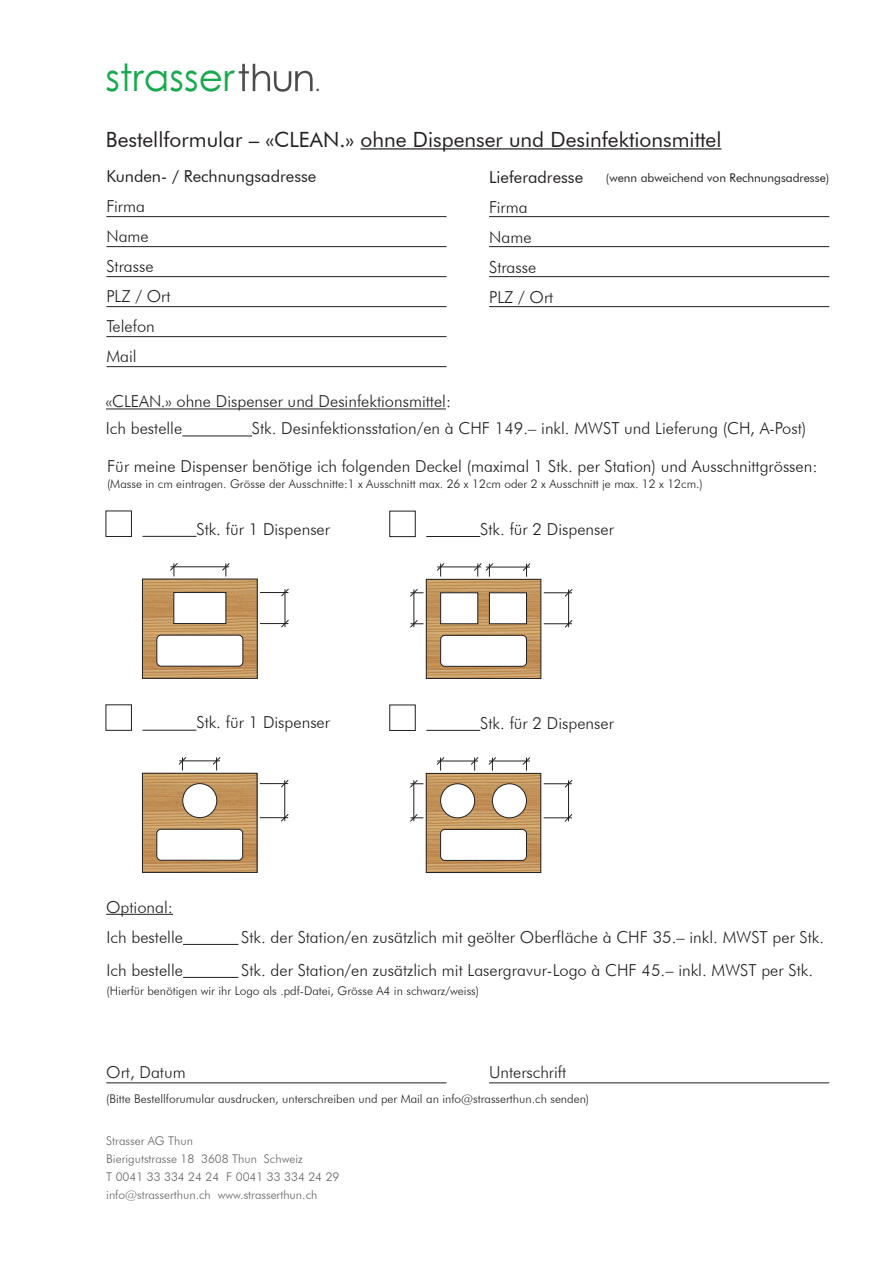
<style>
.page{position:relative;width:893px;height:1263px;background:#fff}
.page>*{position:absolute;margin:0;border:0;box-sizing:border-box;transform-origin:0 0}
.t1{font:37.5px "Levenim";color:#18a94e}
.t2{font:21px "Futura BT";color:#231f20}
.t3{font:300 16.5px/30px "Futura BT";color:#231f20}
.t4{font:16.5px "Futura BT";color:#231f20}
.t5{font:300 12px "Futura BT";color:#231f20}
.t6{font:300 12px/18px "Futura BT";color:#636366}
.t7{font:12px "Futura BT";color:#231f20}
</style>
<div class="page">
<hr style="left:360px;top:148px;width:361px;height:2px;background:#231f20">
<svg style="left:239px;top:64px;width:80px;height:28px"></svg>
<hr style="left:106px;top:366px;width:341px;height:1px;background:#231f20">
<hr style="left:106px;top:216px;width:341px;height:1px;background:#231f20">
<hr style="left:106px;top:276px;width:341px;height:1px;background:#231f20">
<hr style="left:106px;top:306px;width:341px;height:1px;background:#231f20">
<hr style="left:106px;top:336px;width:341px;height:1px;background:#231f20">
<hr style="left:106px;top:246px;width:341px;height:1px;background:#231f20">
<hr style="left:489px;top:216px;width:340px;height:1px;background:#231f20">
<hr style="left:489px;top:276px;width:340px;height:1px;background:#231f20">
<hr style="left:489px;top:306px;width:340px;height:1px;background:#231f20">
<hr style="left:489px;top:246px;width:340px;height:1px;background:#231f20">
<hr style="left:106px;top:1082px;width:340px;height:1px;background:#231f20">
<hr style="left:489px;top:1082px;width:340px;height:1px;background:#231f20">
<hr style="left:106px;top:409px;width:340px;height:1px;background:#231f20">
<hr style="left:182px;top:436px;width:70px;height:1px;background:#231f20">
<hr style="left:106px;top:914px;width:67px;height:1px;background:#231f20">
<hr style="left:183px;top:944px;width:55px;height:1px;background:#231f20">
<hr style="left:183px;top:977px;width:55px;height:1px;background:#231f20">
<img style="left:428px;top:775px;width:111px;height:96px">
<div style="left:441px;top:829px;width:85px;height:31px;background:#fff;border-radius:4px"></div>
<div style="left:440px;top:829px;width:87px;height:31px;border:1px solid #231f20;border-radius:4px"></div>
<div style="left:441px;top:784px;width:34px;height:34px;background:#fff;border-radius:50%"></div>
<div style="left:440px;top:783px;width:35px;height:35px;border:1px solid #231f20;border-radius:50%"></div>
<div style="left:492px;top:784px;width:34px;height:34px;background:#fff;border-radius:50%"></div>
<div style="left:492px;top:783px;width:35px;height:35px;border:1px solid #231f20;border-radius:50%"></div>
<div style="left:426px;top:773px;width:115px;height:100px;border:1px solid #231f20"></div>
<hr style="left:437px;top:761px;width:41px;height:1px;background:#231f20">
<svg style="left:437px;top:757px;width:7px;height:13px"></svg>
<svg style="left:471px;top:757px;width:7px;height:13px"></svg>
<hr style="left:414px;top:781px;width:1px;height:40px;background:#231f20">
<svg style="left:410px;top:780px;width:13px;height:7px"></svg>
<svg style="left:410px;top:814px;width:13px;height:8px"></svg>
<hr style="left:489px;top:761px;width:41px;height:1px;background:#231f20">
<svg style="left:489px;top:757px;width:7px;height:13px"></svg>
<svg style="left:523px;top:757px;width:7px;height:13px"></svg>
<hr style="left:568px;top:781px;width:1px;height:40px;background:#231f20">
<svg style="left:544px;top:780px;width:28px;height:7px"></svg>
<svg style="left:544px;top:814px;width:28px;height:8px"></svg>
<img style="left:428px;top:581px;width:111px;height:96px">
<div style="left:441px;top:635px;width:85px;height:31px;background:#fff;border-radius:4px"></div>
<div style="left:440px;top:635px;width:87px;height:31px;border:1px solid #231f20;border-radius:4px"></div>
<div style="left:440px;top:593px;width:38px;height:31px;background:#fff;border:1px solid #231f20"></div>
<div style="left:426px;top:579px;width:115px;height:100px;border:1px solid #231f20"></div>
<div style="left:489px;top:593px;width:38px;height:31px;background:#fff;border:1px solid #231f20"></div>
<hr style="left:438px;top:567px;width:43px;height:1px;background:#231f20">
<svg style="left:437px;top:563px;width:7px;height:13px"></svg>
<hr style="left:414px;top:590px;width:1px;height:37px;background:#231f20">
<svg style="left:410px;top:589px;width:13px;height:8px"></svg>
<svg style="left:410px;top:620px;width:13px;height:8px"></svg>
<hr style="left:568px;top:590px;width:1px;height:37px;background:#231f20">
<svg style="left:544px;top:589px;width:28px;height:8px"></svg>
<svg style="left:544px;top:620px;width:28px;height:8px"></svg>
<hr style="left:486px;top:567px;width:44px;height:1px;background:#231f20">
<svg style="left:474px;top:563px;width:19px;height:13px"></svg>
<svg style="left:523px;top:563px;width:7px;height:13px"></svg>
<img style="left:144px;top:581px;width:111px;height:95px">
<div style="left:157px;top:635px;width:86px;height:31px;background:#fff;border-radius:4px"></div>
<div style="left:157px;top:635px;width:86px;height:31px;border:1px solid #231f20;border-radius:4px"></div>
<div style="left:174px;top:592px;width:52px;height:32px;background:#fff;border:1px solid #231f20"></div>
<hr style="left:285px;top:589px;width:1px;height:38px;background:#231f20">
<svg style="left:260px;top:589px;width:29px;height:7px"></svg>
<svg style="left:260px;top:620px;width:29px;height:7px"></svg>
<hr style="left:171px;top:566px;width:58px;height:1px;background:#231f20">
<svg style="left:170px;top:563px;width:8px;height:13px"></svg>
<svg style="left:222px;top:563px;width:8px;height:13px"></svg>
<div style="left:106px;top:511px;width:26px;height:26px;border:1px solid #231f20"></div>
<hr style="left:142px;top:536px;width:54px;height:1px;background:#231f20">
<img style="left:144px;top:775px;width:111px;height:95px">
<div style="left:157px;top:829px;width:86px;height:31px;background:#fff;border-radius:4px"></div>
<div style="left:157px;top:829px;width:86px;height:31px;border:1px solid #231f20;border-radius:4px"></div>
<div style="left:183px;top:784px;width:34px;height:34px;background:#fff;border-radius:50%"></div>
<div style="left:183px;top:783px;width:34px;height:35px;border:1px solid #231f20;border-radius:50%"></div>
<div style="left:142px;top:773px;width:115px;height:99px;border:1px solid #231f20"></div>
<hr style="left:179px;top:760px;width:41px;height:1px;background:#231f20">
<svg style="left:179px;top:757px;width:7px;height:13px"></svg>
<svg style="left:213px;top:757px;width:7px;height:13px"></svg>
<hr style="left:284px;top:780px;width:1px;height:41px;background:#231f20">
<svg style="left:260px;top:780px;width:29px;height:7px"></svg>
<svg style="left:260px;top:814px;width:29px;height:7px"></svg>
<hr style="left:142px;top:730px;width:54px;height:1px;background:#231f20">
<hr style="left:426px;top:536px;width:54px;height:1px;background:#231f20">
<hr style="left:426px;top:730px;width:54px;height:1px;background:#231f20">
<h1 class="t1" style="left:105px;top:56px;width:131px">strasser</h1>
<p class="t2" style="left:106px;top:126px;width:617px">Bestellformular – «CLEAN.» ohne Dispenser und Desinfektionsmittel</p>
<p class="t4" style="left:106px;top:166px;width:211px">Kunden- / Rechnungsadresse</p>
<p class="t7" style="left:606px;top:170px;width:225px">(wenn abweichend von Rechnungsadresse)</p>
<p class="t3" style="left:106px;top:191px;width:66px">Firma<br>Name<br>Strasse<br>PLZ / Ort<br>Telefon<br>Mail</p>
<p class="t4" style="left:489px;top:167px;width:96px">Lieferadresse</p>
<p class="t3" style="left:489px;top:192px;width:66px">Firma<br>Name<br>Strasse<br>PLZ / Ort</p>
<p class="t3" style="left:106px;top:388px;width:347px;line-height:27px">«CLEAN.» ohne Dispenser und Desinfektionsmittel:<br>Ich bestelle</p>
<p class="t3" style="left:252px;top:413px;width:556px">Stk. Desinfektionsstation/en à CHF 149.– inkl. MWST und Lieferung (CH, A-Post)</p>
<p class="t3" style="left:107px;top:450px;width:712px">Für meine Dispenser benötige ich folgenden Deckel (maximal 1 Stk. per Station) und Ausschnittgrössen:</p>
<p class="t5" style="left:107px;top:476px;width:597px">(Masse in cm eintragen. Grösse der Ausschnitte:1 x Ausschnitt max. 26 x 12cm oder 2 x Ausschnitt je max. 12 x 12cm.)</p>
<p class="t3" style="left:196px;top:513px;width:135px">Stk. für 1 Dispenser</p>
<p class="t3" style="left:480px;top:514px;width:135px">Stk. für 2 Dispenser</p>
<p class="t3" style="left:196px;top:707px;width:135px">Stk. für 1 Dispenser</p>
<p class="t3" style="left:480px;top:707px;width:135px">Stk. für 2 Dispenser</p>
<p class="t3" style="left:106px;top:891px;width:78px">Optional:<br>Ich bestelle</p>
<p class="t3" style="left:107px;top:955px;width:78px">Ich bestelle</p>
<p class="t3" style="left:241px;top:920px;width:584px;line-height:33px">Stk. der Station/en zusätzlich mit geölter Oberfläche à CHF 35.– inkl. MWST per Stk.<br>Stk. der Station/en zusätzlich mit Lasergravur-Logo à CHF 45.– inkl. MWST per Stk.</p>
<p class="t5" style="left:107px;top:983px;width:374px">(Hierfür benötigen wir ihr Logo als .pdf-Datei, Grösse A4 in schwarz/weiss)</p>
<p class="t3" style="left:106px;top:1057px;width:81px">Ort, Datum</p>
<p class="t3" style="left:489px;top:1057px;width:79px">Unterschrift</p>
<p class="t5" style="left:106px;top:1091px;width:484px">(Bitte Bestellforumular ausdrucken, unterschreiben und per Mail an info@strasserthun.ch senden)</p>
<p class="t6" style="left:106px;top:1132px;width:235px">Strasser AG Thun<br>Bierigutstrasse 18 3608 Thun Schweiz<br>T 0041 33 334 24 24 F 0041 33 334 24 29 info@strasserthun.ch www.strasserthun.ch</p>
</div>
